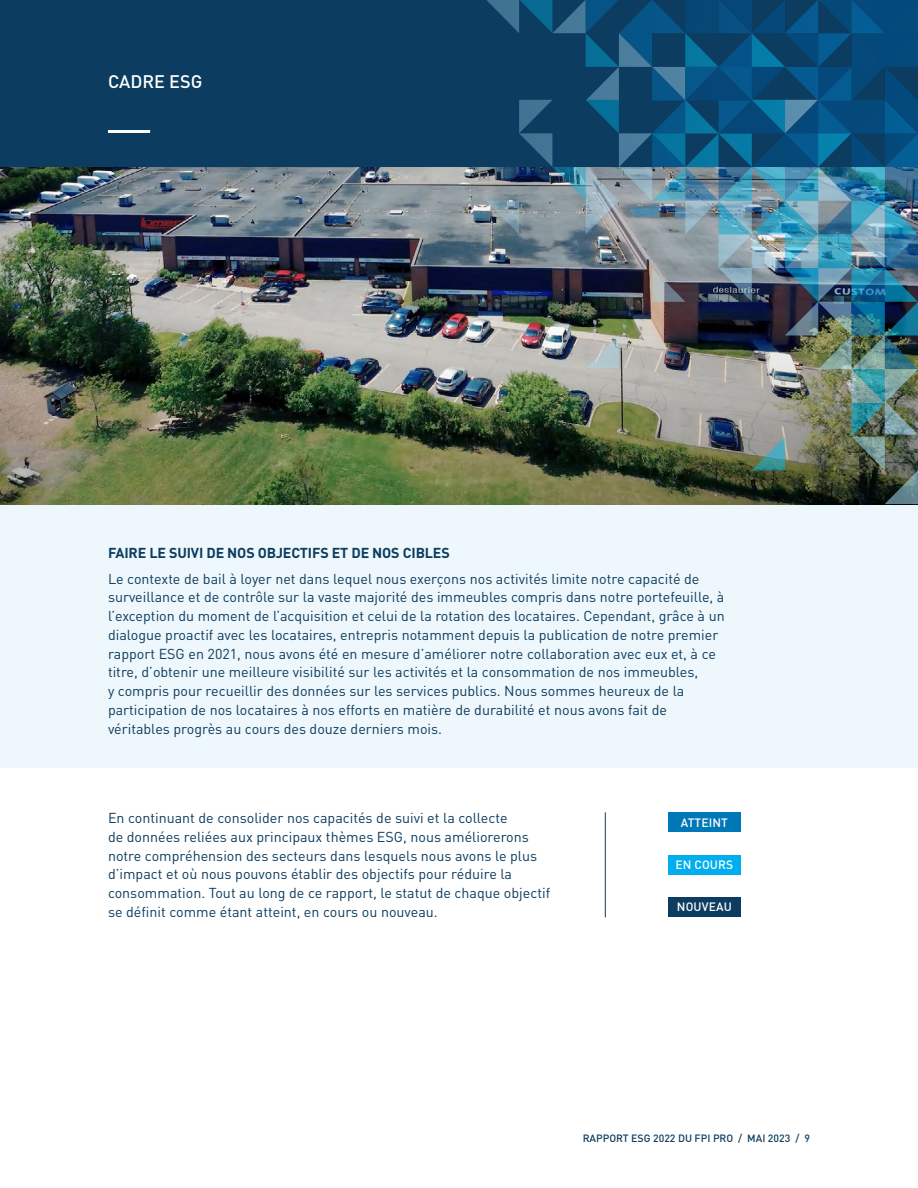
<style>
.page{position:relative;width:918px;height:1188px;background:#fff}
.page>*{position:absolute;margin:0;border:0;box-sizing:border-box;transform-origin:0 0}
.t1{font:500 18px "DIN Pro";color:#fff}
.t2{font:14.25px/18.8px "DIN Pro";color:#0c3c5f}
.t3{font:700 14.25px "DIN Pro";letter-spacing:-.01em;color:#0c3c5f}
.t4{font:500 12px "DIN Pro";letter-spacing:.01em;color:#fff}
.t5{font:500 10.5px "DIN Pro";color:#0c3c5f}
</style>
<div class="page">
<div style="left:0;top:0;width:918px;height:167px;background:#0c3c5f"></div>
<div style="left:0;top:504px;width:918px;height:264px;background:#eef7fb"></div>
<img style="left:0;top:167px;width:486px;height:337px">
<img style="left:486px;top:0;width:432px;height:504px">
<div style="left:668px;top:812px;width:72px;height:20px;background:#0078b7"></div>
<div style="left:668px;top:855px;width:72px;height:19px;background:#00aeef"></div>
<div style="left:668px;top:897px;width:72px;height:19px;background:#0c3c5f"></div>
<hr style="left:605px;top:812px;width:1px;height:105px;background:#0c3c5f">
<hr style="left:108px;top:130px;width:42px;height:3px;background:#fff">
<p class="t1" style="left:108px;top:67px;width:96px">CADRE ESG</p>
<p class="t3" style="left:108px;top:541px;width:343px">FAIRE LE SUIVI DE NOS OBJECTIFS ET DE NOS CIBLES</p>
<p class="t2" style="left:108px;top:568px;width:618px">Le contexte de bail à loyer net dans lequel nous exerçons nos activités limite notre capacité de surveillance et de contrôle sur la vaste majorité des immeubles compris dans notre portefeuille, à l’exception du moment de l’acquisition et celui de la rotation des locataires. Cependant, grâce à un dialogue proactif avec les locataires, entrepris notamment depuis la publication de notre premier rapport ESG en 2021, nous avons été en mesure d’améliorer notre collaboration avec eux et, à ce titre, d’obtenir une meilleure visibilité sur les activités et la consommation de nos immeubles,<br>y compris pour recueillir des données sur les services publics. Nous sommes heureux de la participation de nos locataires à nos efforts en matière de durabilité et nous avons fait de véritables progrès au cours des douze derniers mois.</p>
<p class="t2" style="left:108px;top:807px;width:444px">En continuant de consolider nos capacités de suivi et la collecte<br>de données reliées aux principaux thèmes ESG, nous améliorerons notre compréhension des secteurs dans lesquels nous avons le plus d’impact et où nous pouvons établir des objectifs pour réduire la consommation. Tout au long de ce rapport, le statut de chaque objectif se définit comme étant atteint, en cours ou nouveau.</p>
<p class="t4" style="left:681px;top:813px;width:49px">ATTEINT</p>
<p class="t4" style="left:676px;top:855px;width:59px">EN COURS</p>
<p class="t4" style="left:677px;top:897px;width:56px">NOUVEAU</p>
<p class="t5" style="left:583px;top:1130px;width:229px">RAPPORT ESG 2022 DU FPI PRO / MAI 2023 / 9</p>
</div>
